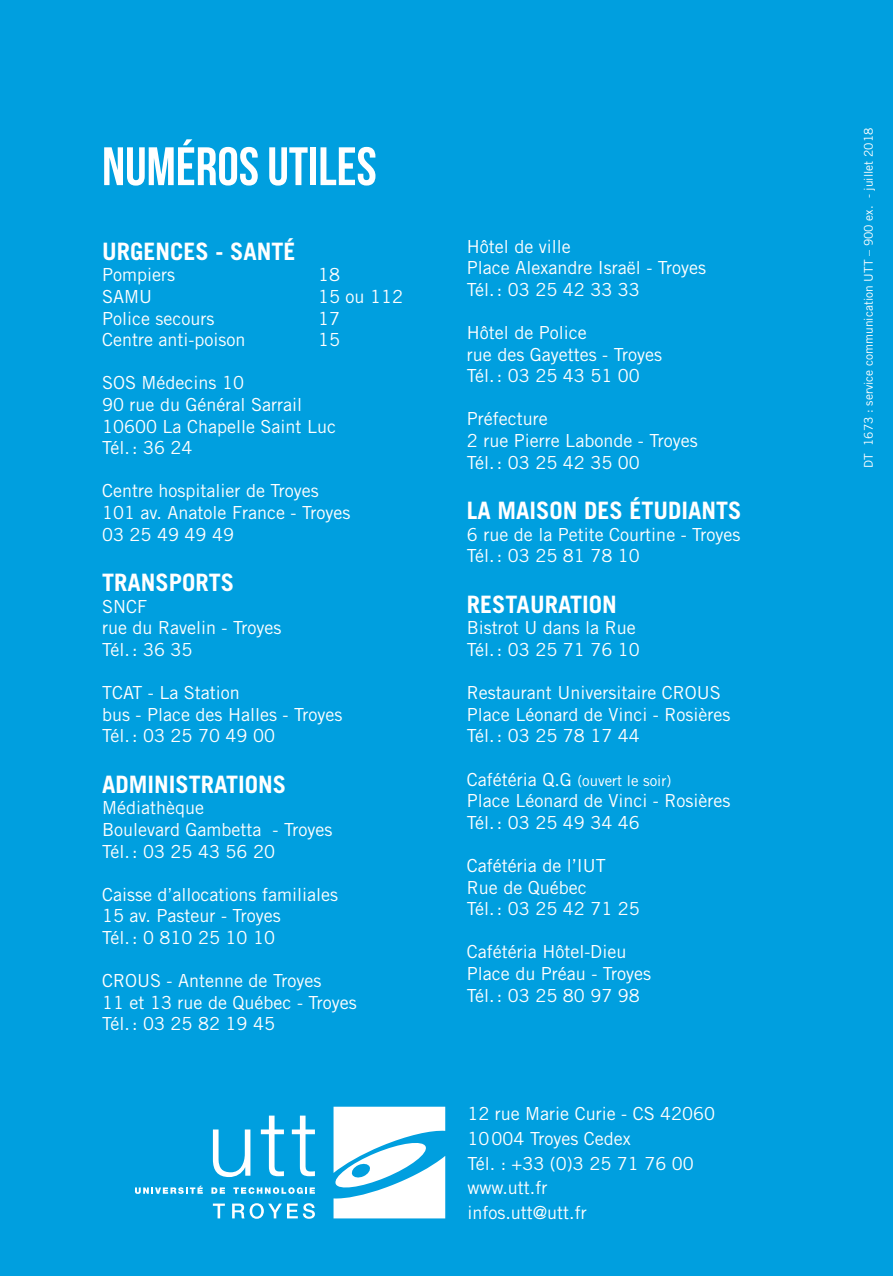
<style>
.page{position:relative;width:893px;height:1276px;background:#009fdf}
.page>*{position:absolute;margin:0;border:0;box-sizing:border-box;transform-origin:0 0}
.t1{font:54px "Bebas Neue";color:#fff}
.t2{font:700 24px "Trade Gothic LT Std";color:#fff}
.t3{font:18px/21.6px "Trade Gothic LT Std";color:#fff}
.t4{font:15px "Trade Gothic LT Std";color:#fff}
.t5{font:12px "Trade Gothic LT Std";color:#fff}
.s1{font-size:18px}
</style>
<div class="page">
<svg style="left:333px;top:1106px;width:112px;height:112px"></svg>
<svg style="left:135px;top:1185px;width:68px;height:9px"></svg>
<svg style="left:211px;top:1187px;width:14px;height:6px"></svg>
<svg style="left:233px;top:1187px;width:82px;height:7px"></svg>
<svg style="left:213px;top:1129px;width:37px;height:48px"></svg>
<svg style="left:261px;top:1115px;width:23px;height:61px"></svg>
<svg style="left:292px;top:1115px;width:23px;height:61px"></svg>
<svg style="left:213px;top:1203px;width:12px;height:15px"></svg>
<svg style="left:232px;top:1203px;width:83px;height:15px"></svg>
<h1 class="t1" style="left:102px;top:137px;width:276px">NUMÉROS UTILES</h1>
<h2 class="t2" style="left:102px;top:236px;width:195px">URGENCES - SANTÉ</h2>
<p class="t3" style="left:102px;top:264px;width:74px">Pompiers</p>
<p class="t3" style="left:318px;top:264px;width:23px">18</p>
<p class="t3" style="left:102px;top:285px;width:51px">SAMU</p>
<p class="t3" style="left:318px;top:285px;width:86px">15 ou 112</p>
<p class="t3" style="left:102px;top:307px;width:114px">Police secours</p>
<p class="t3" style="left:318px;top:307px;width:23px">17</p>
<p class="t3" style="left:102px;top:329px;width:145px">Centre anti-poison</p>
<p class="t3" style="left:318px;top:329px;width:23px">15</p>
<p class="t3" style="left:102px;top:372px;width:235px">SOS Médecins 10<br>90 rue du Général Sarrail<br>10600 La Chapelle Saint Luc<br>Tél.: 36 24</p>
<p class="t3" style="left:102px;top:480px;width:250px">Centre hospitalier de Troyes<br>101 av. Anatole France - Troyes<br>03 25 49 49 49</p>
<h2 class="t2" style="left:102px;top:568px;width:134px">TRANSPORTS</h2>
<p class="t3" style="left:102px;top:595px;width:181px">SNCF<br>rue du Ravelin - Troyes<br>Tél.: 36 35</p>
<p class="t3" style="left:102px;top:681px;width:242px">TCAT - La Station<br>bus - Place des Halles - Troyes<br>Tél.: 03 25 70 49 00</p>
<h2 class="t2" style="left:102px;top:769px;width:186px">ADMINISTRATIONS</h2>
<p class="t3" style="left:102px;top:797px;width:232px">Médiathèque<br>Boulevard Gambetta - Troyes<br>Tél.: 03 25 43 56 20</p>
<p class="t3" style="left:102px;top:883px;width:237px">Caisse d’allocations familiales<br>15 av. Pasteur - Troyes<br>Tél.: 0 810 25 10 10</p>
<p class="t3" style="left:102px;top:969px;width:256px">CROUS - Antenne de Troyes<br>11 et 13 rue de Québec - Troyes<br>Tél.: 03 25 82 19 45</p>
<p class="t3" style="left:467px;top:235px;width:241px">Hôtel de ville<br>Place Alexandre Israël - Troyes<br>Tél.: 03 25 42 33 33</p>
<p class="t3" style="left:467px;top:321px;width:197px">Hôtel de Police<br>rue des Gayettes - Troyes<br>Tél.: 03 25 43 51 00</p>
<p class="t3" style="left:467px;top:408px;width:232px">Préfecture<br>2 rue Pierre Labonde - Troyes<br>Tél.: 03 25 42 35 00</p>
<h2 class="t2" style="left:467px;top:496px;width:276px">LA MAISON DES ÉTUDIANTS</h2>
<p class="t3" style="left:467px;top:523px;width:275px">6 rue de la Petite Courtine - Troyes<br>Tél.: 03 25 81 78 10</p>
<h2 class="t2" style="left:467px;top:589px;width:151px">RESTAURATION</h2>
<p class="t3" style="left:467px;top:617px;width:175px">Bistrot U dans la Rue<br>Tél.: 03 25 71 76 10</p>
<p class="t3" style="left:467px;top:681px;width:265px">Restaurant Universitaire CROUS<br>Place Léonard de Vinci - Rosières<br>Tél.: 03 25 78 17 44</p>
<p class="t4" style="left:467px;top:771px;width:206px"><span class="s1">Cafétéria Q.G</span> (ouvert le soir)</p>
<p class="t3" style="left:467px;top:789px;width:265px">Place Léonard de Vinci - Rosières<br>Tél.: 03 25 49 34 46</p>
<p class="t3" style="left:467px;top:854px;width:175px">Cafétéria de l’IUT<br>Rue de Québec<br>Tél.: 03 25 42 71 25</p>
<p class="t3" style="left:467px;top:941px;width:186px">Cafétéria Hôtel-Dieu<br>Place du Préau - Troyes<br>Tél.: 03 25 80 97 98</p>
<p class="t3" style="left:467px;top:1101px;width:249px;line-height:24.6px">12 rue Marie Curie - CS 42060<br>10004 Troyes Cedex<br>Tél. : +33 (0)3 25 71 76 00 www.utt.fr<br>infos.utt@utt.fr</p>
<p class="t5" style="left:861px;top:468px;width:342px;rotate:-90deg">DT 1673 : service communication UTT – 900 ex. - juillet 2018</p>
</div>
